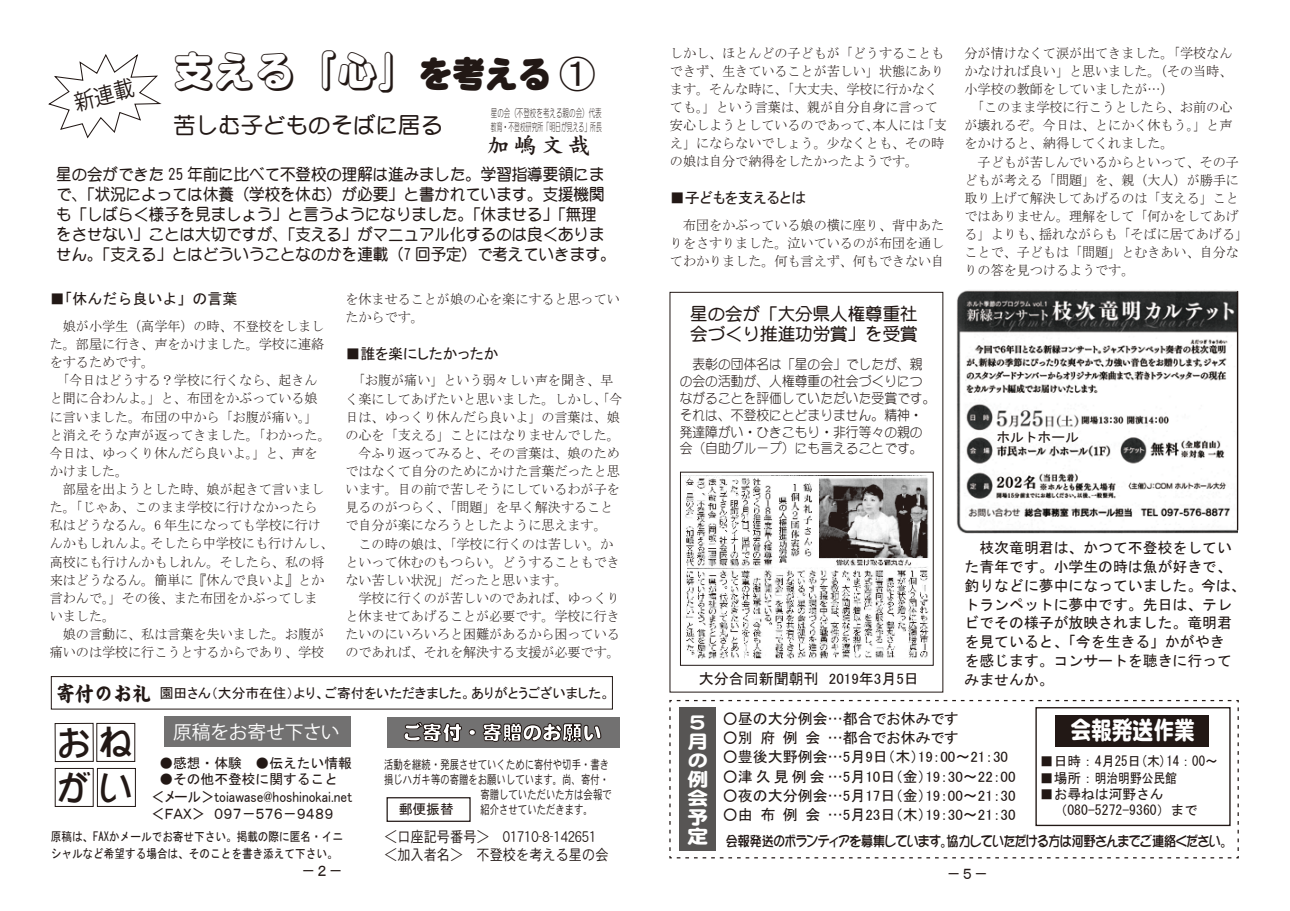
<style>
.page{position:relative;width:1290px;height:911px;background:#fff}
.page>*{position:absolute;margin:0;border:0;box-sizing:border-box;transform-origin:0 0}
.t1{font:43.12px "DF Maru Gothic RTA W12 WIN RKSJ H";color:#221815;scale:.95 1}
.t2{font:33.5px/45px "DFPOP1 SB WIN RKSJ H";color:#221815}
.t3{font:25px "DF Maru Gothic SB WIN RKSJ H";color:#fff;scale:.83 1}
.t4{font:22.5px "DF Maru Gothic Bd WIN RKSJ H";color:#221815}
.t5{font:22.5px "DF Kai Sho SB WINP RKSJ H";color:#221815}
.t6{font:20px "DF Maru Gothic UB WIN RKSJ H";color:#fff}
.t7{font:18.88px/18.9px "DF Maru Gothic SB WIN RKSJ H";color:#fff;scale:1.12 1}
.t8{font:18.75px "DF Gothic EB WINP RKSJ H";letter-spacing:-.01em;color:#fff}
.t9{font:17.5px/20px "DF Maru Gothic Bd WIN RKSJ H";color:#221815}
.t10{font:16.25px/20px "DF Maru Gothic Bd WIN RKSJ H";color:#221815;scale:.95 1}
.t11{font:15px "MS P Gothic";color:#221815}
.t12{font:15px/18.8px "MS Gothic";color:#221815}
.t13{font:15px/17.5px "MS P Gothic";color:#221815;scale:.9 1}
.t14{font:15px/17.5px "DFHS Gothic W3 WINP RKSJ H";color:#221815;scale:.88 1}
.t15{font:15px "MS Gothic";color:#221815;scale:.91 1}
.t16{font:13.75px/18.1px "MS Mincho";color:#221815;scale:.95 1}
.t17{font:13.75px/16.9px "DF Maru Gothic Lt WIN RKSJ H";color:#221815;scale:.93 1}
.t18{font:13.75px/16.2px "MS Gothic";color:#221815}
.t19{font:13.75px "DFPOP1 SB WING RKSJ H";color:#221815;scale:.87 1}
.t20{font:13.75px "MS P Gothic";color:#221815}
.t21{font:12.5px "DFHS Gothic W3 WINP RKSJ H";color:#221815;scale:.75 1}
.t22{font:12.5px/16.2px "MS Gothic";color:#221815;scale:.85 1}
.t23{font:11.25px/13.8px "DFSM Gothic Lt WINP RKSJ H";color:#221815;scale:.58 1}
.s1{font-family:"DF Maru Gothic UB WIN RKSJ H";font-size:36.25px}
.s2{font-family:"MS Mincho";font-size:36.25px}
.s3{font-family:"DF Kai Sho SU WIN RKSJ H";font-size:21.25px}
</style>
<div class="page">
<svg style="left:669px;top:699px;width:570px;height:160px"></svg>
<div style="left:1035px;top:707px;width:195px;height:119px;border:1px solid #221815"></div>
<div style="left:680px;top:707px;width:36px;height:143px;background:#575554"></div>
<div style="left:1055px;top:715px;width:154px;height:31px;background:#221815"></div>
<div style="left:387px;top:717px;width:232px;height:31px;background:#727171"></div>
<svg style="left:404px;top:722px;width:58px;height:20px"></svg>
<svg style="left:469px;top:729px;width:7px;height:6px"></svg>
<svg style="left:483px;top:722px;width:118px;height:20px"></svg>
<div style="left:386px;top:797px;width:85px;height:25px;border:1px solid #221815"></div>
<div style="left:55px;top:723px;width:39px;height:39px;border:1px solid #221815"></div>
<div style="left:97px;top:768px;width:39px;height:38px;border:1px solid #221815"></div>
<div style="left:165px;top:716px;width:186px;height:31px;background:#727171"></div>
<div style="left:51px;top:676px;width:562px;height:33px;border:1px solid #221815"></div>
<img style="left:683px;top:476px;width:246px;height:183px">
<img style="left:956px;top:289px;width:281px;height:244px">
<hr style="left:1237px;top:291px;width:1px;height:239px;background:#221815">
<svg style="left:48px;top:54px;width:114px;height:85px"></svg>
<h1 class="t1" style="left:173px;top:50px;width:446px">支える「心」<span class="s1">を考える</span> <span class="s2">➀</span></h1>
<h3 class="t4" style="left:173px;top:114px;width:271px">苦しむ子どものそばに居る</h3>
<p class="t23" style="left:491px;top:106px;width:193px">星の会（不登校を考える親の会）代表教育・不登校研究所「明日が見える」所長</p>
<h3 class="t5" style="left:487px;top:133px;width:105px">加嶋文哉</h3>
<p class="t10" style="left:56px;top:165px;width:591px">星の会ができた 25 年前に比べて不登校の理解は進みました。学習指導要領にまで、「状況によっては休養（学校を休む）が必要」と書かれています。支援機関も「しばらく様子を見ましょう」と言うようになりました。「休ませる」「無理をさせない」ことは大切ですが、「支える」がマニュアル化するのは良くありません。「支える」とはどういうことなのかを連載（7 回予定）で考えていきます。</p>
<p class="t12" style="left:50px;top:289px;width:189px">■「休んだら良いよ」の言葉</p>
<p class="t16" style="left:50px;top:317px;width:300px">　娘が小学生（高学年）の時、不登校をしました。部屋に行き、声をかけました。学校に連絡をするためです。<br>　「今日はどうする？学校に行くなら、起きんと間に合わんよ。」と、布団をかぶっている娘に言いました。布団の中から「お腹が痛い。」と消えそうな声が返ってきました。「わかった。今日は、ゆっくり休んだら良いよ。」と、声をかけました。<br>　部屋を出ようとした時、娘が起きて言いました。「じゃあ、このまま学校に行けなかったら私はどうなるん。6 年生になっても学校に行けんかもしれんよ。そしたら中学校にも行けんし、高校にも行けんかもしれん。そしたら、私の将来はどうなるん。簡単に『休んで良いよ』とか言わんで。」その後、また布団をかぶってしまいました。<br>　娘の言動に、私は言葉を失いました。お腹が痛いのは学校に行こうとするからであり、学校</p>
<p class="t16" style="left:345px;top:290px;width:290px">を休ませることが娘の心を楽にすると思っていたからです。</p>
<p class="t11" style="left:345px;top:346px;width:155px">■誰を楽にしたかったか</p>
<p class="t16" style="left:345px;top:371px;width:293px">　「お腹が痛い」という弱々しい声を聞き、早く楽にしてあげたいと思いました。しかし、「今日は、ゆっくり休んだら良いよ」の言葉は、娘の心を「支える」ことにはなりませんでした。　今ふり返ってみると、その言葉は、娘のためではなくて自分のためにかけた言葉だったと思います。目の前で苦しそうにしているわが子を見るのがつらく、「問題」を早く解決することで自分が楽になろうとしたように思えます。　この時の娘は、「学校に行くのは苦しい。かといって休むのもつらい。どうすることもできない苦しい状況」だったと思います。<br>　学校に行くのが苦しいのであれば、ゆっくりと休ませてあげることが必要です。学校に行きたいのにいろいろと困難があるから困っているのであれば、それを解決する支援が必要です。</p>
<p class="t20" style="left:56px;top:686px;width:556px"><span class="s3">寄付のお礼</span> 園田さん（大分市在住）より、ご寄付をいただきました。ありがとうございました。</p>
<h3 class="t8" style="left:173px;top:721px;width:168px">原稿をお寄せ下さい</h3>
<h2 class="t2" style="left:57px;top:720px;width:77px">おねがい</h2>
<p class="t18" style="left:159px;top:754px;width:194px">●感想・体験　●伝えたい情報</p>
<p class="t18" style="left:159px;top:771px;width:180px">●その他不登校に関すること</p>
<p class="t13" style="left:151px;top:787px;width:225px">＜メール＞toiawase@hoshinokai.net＜ＦＡＸ＞　０９７－５７６－９４８９</p>
<p class="t22" style="left:51px;top:828px;width:345px">原稿は、FAXかメールでお寄せ下さい。掲載の際に匿名・イニシャルなど希望する場合は、そのことを書き添えて下さい。</p>
<h3 class="t6" style="left:402px;top:722px;width:201px">ご寄付・寄贈のお願い</h3>
<p class="t21" style="left:384px;top:758px;width:301px">活動を継続・発展させていくために寄付や切手・書き</p>
<p class="t21" style="left:384px;top:773px;width:301px">損じハガキ等の寄贈をお願いしています。尚、寄付・</p>
<p class="t21" style="left:480px;top:788px;width:176px">寄贈していただいた方は会報で</p>
<p class="t21" style="left:480px;top:803px;width:151px">紹介させていただきます。</p>
<p class="t18" style="left:399px;top:801px;width:56px">郵便振替</p>
<p class="t14" style="left:384px;top:828px;width:257px">＜口座記号番号＞ 01710-8-142651＜加入者名＞ 不登校を考える星の会</p>
<p class="t16" style="left:670px;top:44px;width:293px">しかし、ほとんどの子どもが「どうすることもできず、生きていることが苦しい」状態にあります。そんな時に、「大丈夫、学校に行かなくても。」という言葉は、親が自分自身に言って安心しようとしているのであって、本人には「支え」にならないでしょう。少なくとも、その時の娘は自分で納得をしたかったようです。</p>
<p class="t11" style="left:670px;top:190px;width:138px">■子どもを支えるとは</p>
<p class="t16" style="left:670px;top:216px;width:290px;text-align:justify">　布団をかぶっている娘の横に座り、背中あたりをさすりました。泣いているのが布団を通してわかりました。何も言えず、何もできない自</p>
<p class="t9" style="left:690px;top:303px;width:229px">星の会が「大分県人権尊重社会づくり推進功労賞」を受賞</p>
<p class="t17" style="left:680px;top:356px;width:276px">　表彰の団体名は「星の会」でしたが、親の会の活動が、人権尊重の社会づくりにつながることを評価していただいた受賞です。それは、不登校にとどまりません。精神・発達障がい・ひきこもり・非行等々の親の会（自助グループ）にも言えることです。</p>
<p class="t16" style="left:964px;top:44px;width:300px">分が情けなくて涙が出てきました。「学校なんかなければ良い」と思いました。（その当時、小学校の教師をしていましたが…）<br>　「このまま学校に行こうとしたら、お前の心が壊れるぞ。今日は、とにかく休もう。」と声をかけると、納得してくれました。<br>　子どもが苦しんでいるからといって、その子どもが考える「問題」を、親（大人）が勝手に取り上げて解決してあげるのは「支える」ことではありません。理解をして「何かをしてあげる」よりも、揺れながらも「そばに居てあげる」ことで、子どもは「問題」とむきあい、自分なりの答を見つけるようです。</p>
<p class="t18" style="left:996px;top:429px;width:84px">ホルトホール</p>
<p class="t11" style="left:699px;top:671px;width:221px">大分合同新聞朝刊　2019年3月5日</p>
<p class="t12" style="left:964px;top:538px;width:282px">　枝次竜明君は、かつて不登校をしていた青年です。小学生の時は魚が好きで、釣りなどに夢中になっていました。今は、トランペットに夢中です。先日は、テレビでその様子が放映されました。竜明君を見ていると、「今を生きる」かがやき<br>を感じます。コンサートを聴きに行ってみませんか。</p>
<p class="t11" style="left:723px;top:710px;width:237px">○昼の大分例会…都合でお休みです</p>
<p class="t11" style="left:723px;top:730px;width:237px">○別府例会 …都合でお休みです</p>
<p class="t11" style="left:723px;top:749px;width:286px">○豊後大野例会…5月9日（木）19：00～21：30</p>
<p class="t11" style="left:723px;top:768px;width:294px">○津久見例会 …5月10日（金）19：30～22：00</p>
<p class="t11" style="left:723px;top:788px;width:294px">○夜の大分例会…5月17日（金）19：00～21：30</p>
<p class="t11" style="left:723px;top:807px;width:294px">○由布例会 …5月23日（木）19：30～21：30</p>
<h3 class="t7" style="left:687px;top:712px;width:20px">５月の例会予定</h3>
<h3 class="t3" style="left:1070px;top:718px;width:151px">会報発送作業</h3>
<p class="t18" style="left:1040px;top:753px;width:180px">■日時：4月25日(木)14：00～</p>
<p class="t18" style="left:1040px;top:769px;width:138px">■場所：明治明野公民館</p>
<p class="t18" style="left:1053px;top:785px;width:146px;text-indent:-14px">■お尋ねは河野さん（080-5272-9360）まで</p>
<p class="t19" style="left:726px;top:834px;width:577px">会報発送のボランティアを募集しています。協力していただける方は河野さんまでご連絡ください。</p>
<p class="t15" style="left:301px;top:863px;width:47px">－２－</p>
<p class="t15" style="left:947px;top:865px;width:47px">－５－</p>
</div>
